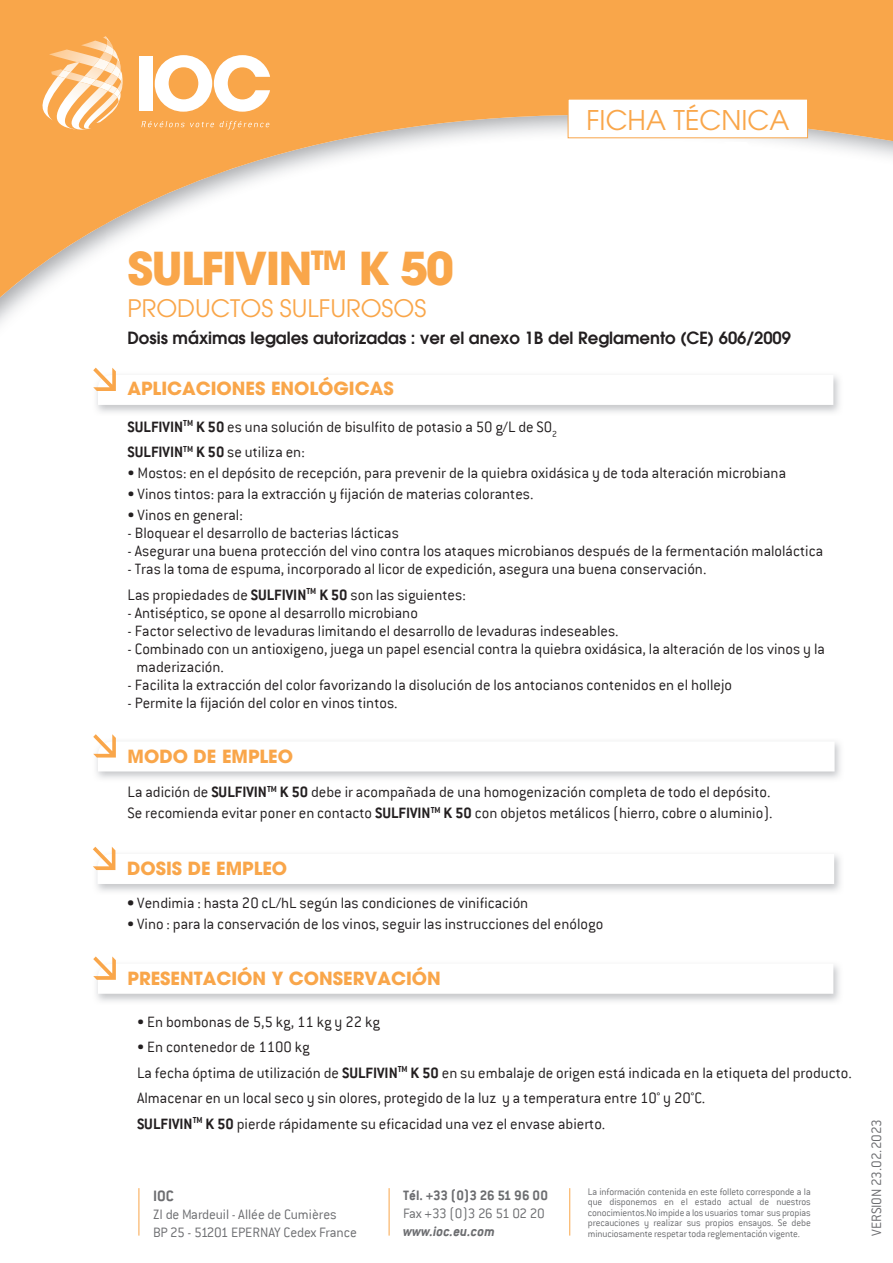
<style>
.page{position:relative;width:893px;height:1263px;background:#fff}
.page>*{position:absolute;margin:0;border:0;box-sizing:border-box;transform-origin:0 0}
.t1{font:700 45px "Avant Garde LT";letter-spacing:-.04em;color:#f9a64a}
.t2{font:27px "Avant Garde LT";color:#f9a64a}
.t3{font:24px "Avant Garde LT";color:#f9a64a}
.t4{font:700 18px "Avant Garde LT";color:#f9a64a}
.t5{font:300 16.5px/25.5px "Conduit ITC";color:#231f20}
.t6{font:700 16.5px "ITC Avant Garde LT";color:#231f20}
.t7{font:700 16.5px "Conduit ITC";color:#6c6d70}
.t8{font:300 15px/18px "Conduit ITC";letter-spacing:-.01em;color:#6c6d70}
.t9{font:700 15px "Conduit ITC";color:#6c6d70}
.t10{font:300 15px "Conduit ITC";letter-spacing:-.03em;color:#6c6d70}
.t11{font:italic 700 15px "Conduit ITC";color:#6c6d70}
.t12{font:300 10.5px/10.5px "Conduit ITC";letter-spacing:-.01em;color:#6c6d70;text-align:justify}
.s1{font-weight:700}
</style>
<div class="page">
<svg style="left:0;top:0;width:893px;height:324px"></svg>
<svg style="left:567px;top:98px;width:241px;height:41px"></svg>
<hr style="left:139px;top:1188px;width:1px;height:47px;background:#f9a64a">
<hr style="left:389px;top:1188px;width:1px;height:47px;background:#f9a64a">
<hr style="left:569px;top:1188px;width:1px;height:47px;background:#f9a64a">
<img style="left:49px;top:49px;width:6px;height:13px">
<img style="left:121px;top:75px;width:2px;height:54px">
<img style="left:113px;top:105px;width:8px;height:25px">
<img style="left:55px;top:36px;width:58px;height:94px">
<img style="left:93px;top:58px;width:6px;height:12px">
<img style="left:79px;top:76px;width:17px;height:9px">
<svg style="left:99px;top:36px;width:23px;height:69px;background:#fbcf9e"></svg>
<img style="left:39px;top:62px;width:40px;height:59px">
<svg style="left:58px;top:70px;width:13px;height:8px"></svg>
<svg style="left:141px;top:121px;width:73px;height:6px"></svg>
<svg style="left:220px;top:121px;width:49px;height:8px"></svg>
<div style="left:139px;top:56px;width:14px;height:55px;background:#fff"></div>
<svg style="left:155px;top:55px;width:115px;height:57px"></svg>
<svg style="left:93px;top:368px;width:740px;height:37px"></svg>
<svg style="left:93px;top:734px;width:742px;height:37px"></svg>
<svg style="left:93px;top:956px;width:740px;height:38px"></svg>
<svg style="left:93px;top:847px;width:741px;height:37px"></svg>
<h2 class="t2" style="left:586px;top:104px;width:204px">FICHA TÉCNICA</h2>
<h1 class="t1" style="left:128px;top:239px;width:328px">SULFIVIN<sup>TM</sup> K 50</h1>
<h3 class="t3" style="left:128px;top:294px;width:300px">PRODUCTOS SULFUROSOS</h3>
<p class="t6" style="left:127px;top:328px;width:665px">Dosis máximas legales autorizadas : ver el anexo 1B del Reglamento (CE) 606/2009</p>
<p class="t4" style="left:128px;top:377px;width:268px">APLICACIONES ENOLÓGICAS</p>
<p class="t5" style="left:128px;top:414px;width:431px"><span class="s1">SULFIVIN</span><sup>TM</sup> <span class="s1">K 50</span> es una solución de bisulfito de potasio a 50 g/L de SO<sub>2<br></sub><span class="s1">SULFIVIN</span><sup>TM</sup> <span class="s1">K 50</span> se utiliza en:</p>
<p class="t5" style="left:128px;top:460px;width:660px">• Mostos: en el depósito de recepción, para prevenir de la quiebra oxidásica y de toda alteración microbiana</p>
<p class="t5" style="left:128px;top:481px;width:408px">• Vinos tintos: para la extracción y fijación de materias colorantes.</p>
<p class="t5" style="left:128px;top:502px;width:117px">• Vinos en general:</p>
<p class="t5" style="left:128px;top:520px;width:273px">- Bloquear el desarrollo de bacterias lácticas</p>
<p class="t5" style="left:128px;top:538px;width:697px">- Asegurar una buena protección del vino contra los ataques microbianos después de la fermentación maloláctica</p>
<p class="t5" style="left:128px;top:556px;width:580px">- Tras la toma de espuma, incorporado al licor de expedición, asegura una buena conservación.<br>Las propiedades de <span class="s1">SULFIVIN</span><sup>TM</sup> <span class="s1">K 50</span> son las siguientes:</p>
<p class="t5" style="left:128px;top:600px;width:292px">- Antiséptico, se opone al desarrollo microbiano</p>
<p class="t5" style="left:128px;top:618px;width:493px">- Factor selectivo de levaduras limitando el desarrollo de levaduras indeseables.</p>
<p class="t5" style="left:137px;top:640px;width:690px;line-height:18px;text-indent:-9px">- Combinado con un antioxigeno, juega un papel esencial contra la quiebra oxidásica, la alteración de los vinos y la maderización.</p>
<p class="t5" style="left:128px;top:672px;width:606px">- Facilita la extracción del color favorizando la disolución de los antocianos contenidos en el hollejo</p>
<p class="t5" style="left:128px;top:690px;width:272px">- Permite la fijación del color en vinos tintos.</p>
<p class="t4" style="left:128px;top:744px;width:167px">MODO DE EMPLEO</p>
<p class="t5" style="left:128px;top:782px;width:647px;line-height:21px">La adición de <span class="s1">SULFIVIN</span><sup>TM</sup> <span class="s1">K 50</span> debe ir acompañada de una homogenización completa de todo el depósito.<br>Se recomienda evitar poner en contacto <span class="s1">SULFIVIN</span><sup>TM</sup> <span class="s1">K 50</span> con objetos metálicos (hierro, cobre o aluminio).</p>
<p class="t4" style="left:127px;top:857px;width:162px">DOSIS DE EMPLEO</p>
<p class="t5" style="left:127px;top:890px;width:403px"><span class="s1">•</span> Vendimia : hasta 20 cL/hL según las condiciones de vinificación</p>
<p class="t5" style="left:127px;top:911px;width:478px">• Vino : para la conservación de los vinos, seguir las instrucciones del enólogo</p>
<p class="t4" style="left:128px;top:966px;width:315px">PRESENTACIÓN Y CONSERVACIÓN</p>
<p class="t5" style="left:137px;top:1009px;width:244px">• En bombonas de 5,5 kg, 11 kg y 22 kg</p>
<p class="t5" style="left:137px;top:1034px;width:716px">• En contenedor de 1100 kg<br>La fecha óptima de utilización de <span class="s1">SULFIVIN</span><sup>TM</sup> <span class="s1">K 50</span> en su embalaje de origen está indicada en la etiqueta del producto.<br>Almacenar en un local seco y sin olores, protegido de la luz y a temperatura entre 10° y 20°C.<br><span class="s1">SULFIVIN</span><sup>TM</sup> <span class="s1">K 50</span> pierde rápidamente su eficacidad una vez el envase abierto.</p>
<p class="t7" style="left:153px;top:1186px;width:22px">IOC</p>
<p class="t8" style="left:153px;top:1205px;width:205px">ZI de Mardeuil - Allée de Cumières<br>BP 25 - 51201 EPERNAY Cedex France</p>
<p class="t9" style="left:403px;top:1186px;width:146px">Tél. +33 (0)3 26 51 96 00</p>
<p class="t10" style="left:403px;top:1205px;width:143px">Fax +33 (0)3 26 51 02 20</p>
<p class="t11" style="left:403px;top:1222px;width:93px">www.ioc.eu.com</p>
<p class="t12" style="left:588px;top:1186px;width:224px">La información contenida en este folleto corresponde a la que disponemos en el estado actual de nuestros conocimientos.No impide a los usuarios tomar sus propias precauciones y realizar sus propios ensayos. Se debe minuciosamente respetar toda reglementación vigente.</p>
<p class="t8" style="left:867px;top:1235px;width:118px;rotate:-90deg">VERSION 23.02.2023</p>
</div>
